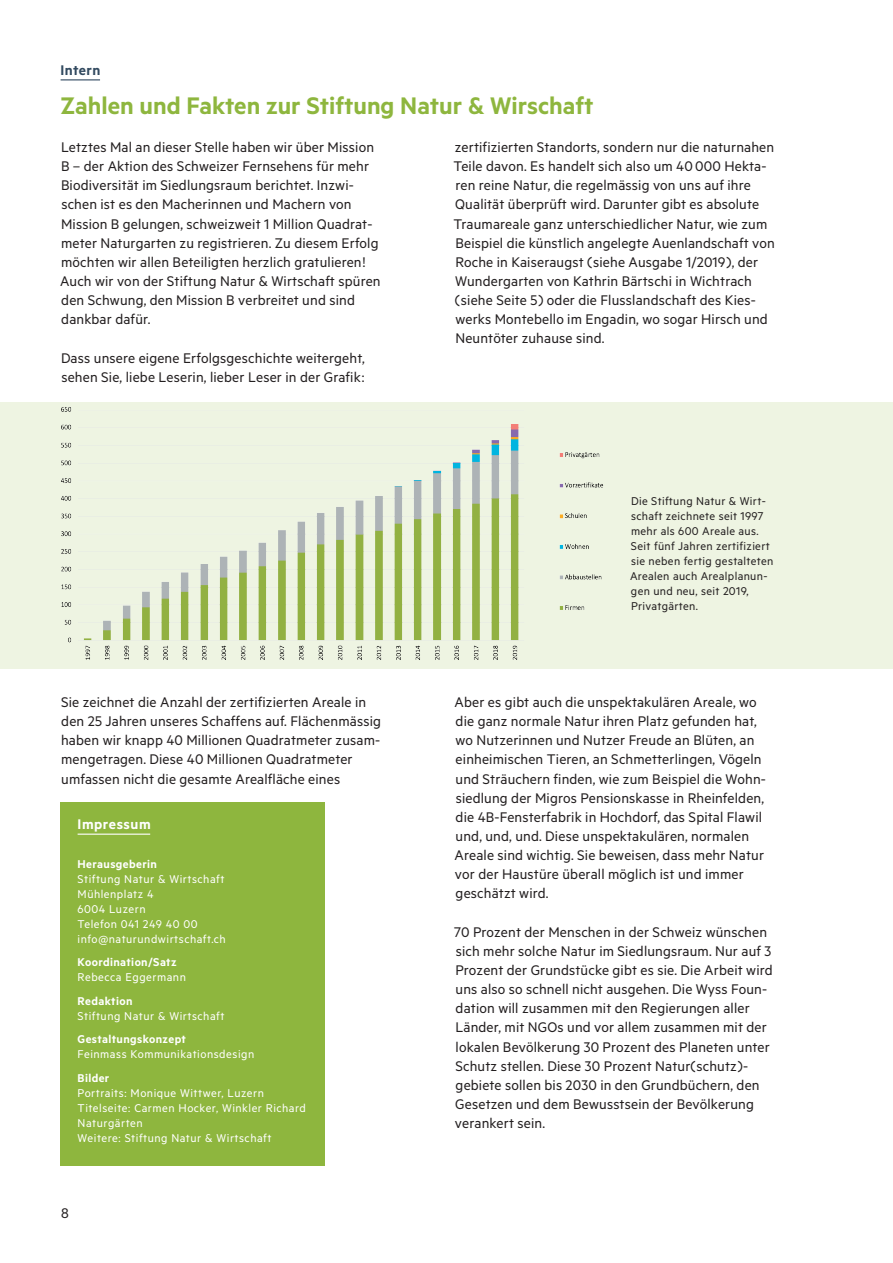
<style>
.page{position:relative;width:893px;height:1263px;background:#fff}
.page>*{position:absolute;margin:0;border:0;box-sizing:border-box;transform-origin:0 0}
.t1{font:600 27px "Metric";color:#8eb63e}
.t2{font:15.75px/19.2px "Metric";letter-spacing:.01em;color:#231f20}
.t3{font:600 15.75px "Metric";letter-spacing:.035em;color:#fff}
.t4{font:600 15.75px "Metric";letter-spacing:.025em;color:#324a60}
.t5{font:12.75px/15px "Metric";letter-spacing:.04em;color:#fff}
.t6{font:12.75px/15px "Metric";letter-spacing:.025em;color:#231f20}
.t7{font:600 12.75px "Metric";letter-spacing:.03em;color:#fff}
</style>
<div class="page">
<div style="left:61px;top:803px;width:264px;height:363px;background:#8eb63e"></div>
<hr style="left:78px;top:833px;width:72px;height:2px;background:#fff">
<div style="left:0;top:402px;width:893px;height:267px;background:#eef4e2"></div>
<hr style="left:61px;top:79px;width:39px;height:1px;background:#324a60">
<img style="left:61px;top:407px;width:543px;height:253px">
<p class="t4" style="left:61px;top:61px;width:41px">Intern</p>
<h1 class="t1" style="left:61px;top:89px;width:534px">Zahlen und Fakten zur Stiftung Natur &amp; Wirschaft</h1>
<p class="t2" style="left:60px;top:137px;width:322px">Letztes Mal an dieser Stelle haben wir über Mission B – der Aktion des Schweizer Fernsehens für mehr Biodiversität im Siedlungsraum berichtet. Inzwi&shy;schen ist es den Macherinnen und Machern von Mission B gelungen, schweizweit 1 Million Quadrat&shy;meter Naturgarten zu registrieren. Zu diesem Erfolg möchten wir allen Beteiligten herzlich gratulieren!<br>Auch wir von der Stiftung Natur &amp; Wirtschaft spüren den Schwung, den Mission B verbreitet und sind dankbar dafür.</p>
<p class="t2" style="left:61px;top:347px;width:305px">Dass unsere eigene Erfolgsgeschichte weitergeht, sehen Sie, liebe Leserin, lieber Leser in der Grafik:</p>
<p class="t2" style="left:453px;top:137px;width:323px">zertifizierten Standorts, sondern nur die naturnahen Teile davon. Es handelt sich also um 40 000 Hekta&shy;ren reine Natur, die regelmässig von uns auf ihre Qualität überprüft wird. Darunter gibt es absolute Traumareale ganz unterschiedlicher Natur, wie zum Beispiel die künstlich angelegte Auenlandschaft von Roche in Kaiseraugst (siehe Ausgabe 1/2019), der Wundergarten von Kathrin Bärtschi in Wichtrach (siehe Seite 5) oder die Flusslandschaft des Kies&shy;werks Montebello im Engadin, wo sogar Hirsch und Neuntöter zuhause sind.</p>
<p class="t2" style="left:61px;top:692px;width:322px">Sie zeichnet die Anzahl der zertifizierten Areale in den 25 Jahren unseres Schaffens auf. Flächenmässig haben wir knapp 40 Millionen Quadratmeter zusam&shy;mengetragen. Diese 40 Millionen Quadratmeter umfassen nicht die gesamte Arealfläche eines</p>
<p class="t3" style="left:78px;top:815px;width:75px">Impressum</p>
<p class="t7" style="left:78px;top:856px;width:81px">Herausgeberin</p>
<p class="t5" style="left:78px;top:871px;width:150px">Stiftung Natur &amp; Wirtschaft<br>Mühlenplatz 4<br>6004 Luzern<br>Telefon 041 249 40 00 info@naturundwirtschaft.ch</p>
<p class="t7" style="left:78px;top:955px;width:101px">Koordination/Satz</p>
<p class="t5" style="left:78px;top:969px;width:110px">Rebecca Eggermann</p>
<p class="t7" style="left:78px;top:993px;width:56px">Redaktion</p>
<p class="t5" style="left:78px;top:1008px;width:148px">Stiftung Natur &amp; Wirtschaft</p>
<p class="t7" style="left:78px;top:1032px;width:110px">Gestaltungskonzept</p>
<p class="t5" style="left:78px;top:1046px;width:178px">Feinmass Kommunikationsdesign</p>
<p class="t7" style="left:78px;top:1070px;width:33px">Bilder</p>
<p class="t5" style="left:78px;top:1085px;width:230px">Portraits: Monique Wittwer, Luzern Titelseite: Carmen Hocker, Winkler Richard Naturgärten<br>Weitere: Stiftung Natur &amp; Wirtschaft</p>
<p class="t2" style="left:61px;top:1203px;width:9px">8</p>
<p class="t6" style="left:630px;top:493px;width:145px">Die Stiftung Natur &amp; Wirt&shy;schaft zeichnete seit 1997 mehr als 600 Areale aus.<br>Seit fünf Jahren zertifiziert sie neben fertig gestalteten<br>Arealen auch Arealplanun&shy;gen und neu, seit 2019,<br>Privatgärten.</p>
<p class="t2" style="left:454px;top:692px;width:313px">Aber es gibt auch die unspektakulären Areale, wo die ganz normale Natur ihren Platz gefunden hat, wo Nutzerinnen und Nutzer Freude an Blüten, an einheimischen Tieren, an Schmetterlingen, Vögeln und Sträuchern finden, wie zum Beispiel die Wohn&shy;siedlung der Migros Pensionskasse in Rheinfelden, die 4B-Fensterfabrik in Hochdorf, das Spital Flawil und, und, und. Diese unspektakulären, normalen Areale sind wichtig. Sie beweisen, dass mehr Natur vor der Haustüre überall möglich ist und immer geschätzt wird.</p>
<p class="t2" style="left:454px;top:922px;width:320px">70 Prozent der Menschen in der Schweiz wünschen sich mehr solche Natur im Siedlungsraum. Nur auf 3<br>Prozent der Grundstücke gibt es sie. Die Arbeit wird uns also so schnell nicht ausgehen. Die Wyss Foun&shy;dation will zusammen mit den Regierungen aller Länder, mit NGOs und vor allem zusammen mit der lokalen Bevölkerung 30 Prozent des Planeten unter Schutz stellen. Diese 30 Prozent Natur(schutz)- gebiete sollen bis 2030 in den Grundbüchern, den Gesetzen und dem Bewusstsein der Bevölkerung verankert sein.</p>
</div>
